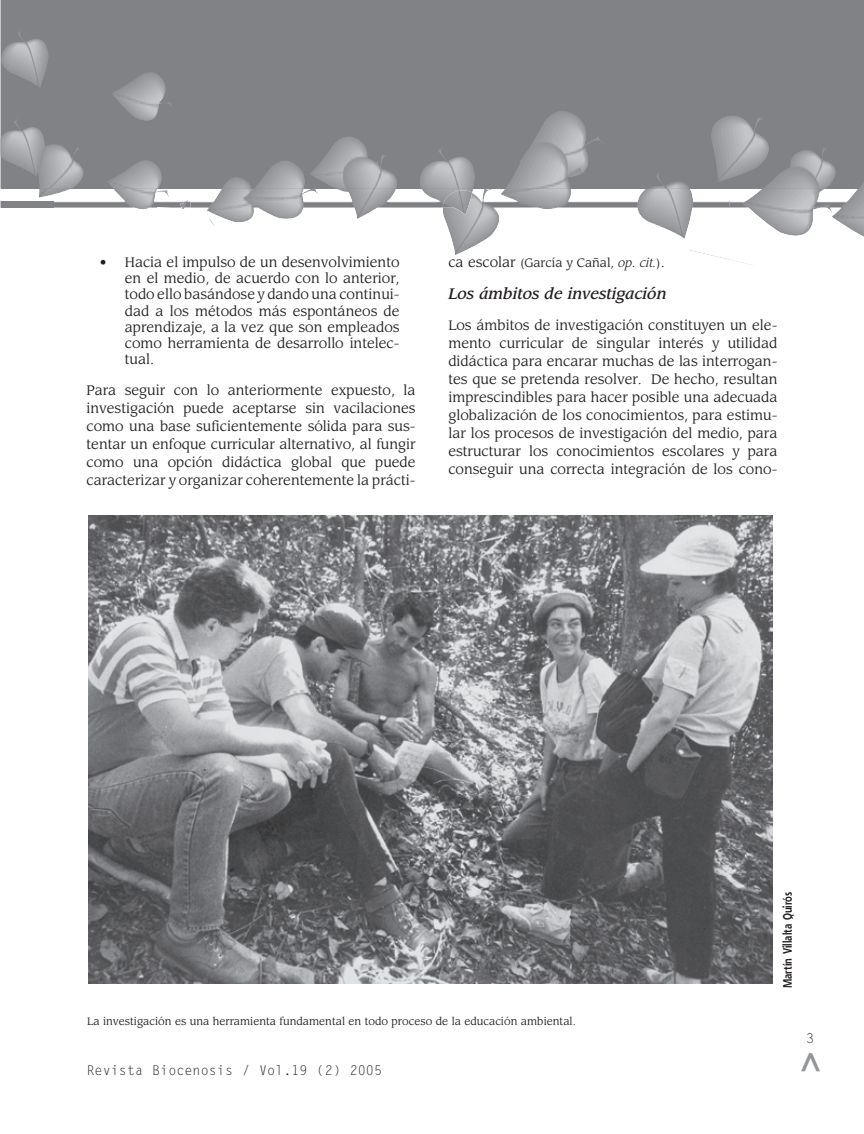
<style>
.page{position:relative;width:864px;height:1134px;background:#fff}
.page>*{position:absolute;margin:0;border:0;box-sizing:border-box;transform-origin:0 0}
.t1{font:700 36px "Leawood";color:#939598}
.t2{font:italic 500 15px "Leawood";color:#231f20}
.t3{font:13.5px/18px "Leawood";color:#231f20;text-align:justify}
.t4{font:13.5px "Letter Gothic";color:#231f20}
.t5{font:12px "Leawood";color:#231f20}
.t6{font:700 12px "Shannon";color:#231f20;scale:.8 1}
.t7{font:10.5px "Leawood";color:#231f20}
.s1{font-size:13.5px}
.s2{font-style:italic}
</style>
<div class="page">
<div style="left:1px;top:0;width:863px;height:189px;background:#808285"></div>
<img style="left:768px;top:189px;width:96px;height:48px">
<img style="left:764px;top:148px;width:100px;height:41px">
<img style="left:717px;top:116px;width:54px;height:66px">
<img style="left:473px;top:189px;width:295px;height:58px">
<img style="left:506px;top:111px;width:183px;height:78px">
<img style="left:21px;top:189px;width:130px;height:21px">
<img style="left:109px;top:160px;width:53px;height:29px">
<img style="left:39px;top:189px;width:32px;height:9px">
<img style="left:0;top:121px;width:83px;height:68px">
<img style="left:1px;top:32px;width:170px;height:89px">
<div style="left:1px;top:202px;width:52px;height:6px;background:#808285"></div>
<img style="left:151px;top:189px;width:322px;height:66px">
<img style="left:222px;top:137px;width:253px;height:52px">
<img style="left:443px;top:190px;width:29px;height:25px">
<img style="left:152px;top:202px;width:41px;height:53px">
<svg style="left:677px;top:220px;width:111px;height:46px"></svg>
<hr style="left:0;top:0;width:1px;height:188px;background:#808285">
<img style="left:0;top:27px;width:1px;height:93px">
<img style="left:88px;top:515px;width:685px;height:468px">
<p class="t3" style="left:125px;top:254px;width:276px;line-height:16.2px;text-indent:-25px">• Ha-cia el im-pul-so de un de-sen-vol-vi-mien-to en el me-dio, de acuer-do con lo an-te-rior, to-do ello ba-sán-do-se y dan-do una con-ti-nui&shy;dad a los mé-to-dos más es-pon-tá-neos de apren-di-za-je, a la vez que son em-plea-dos co-mo he-rra-mien-ta de de-sa-rro-llo in-te-lec&shy;tual.</p>
<p class="t3" style="left:87px;top:381px;width:331px">Pa-ra se-guir con lo an-te-rior-men-te ex-pues-to, la in-ves-ti-ga-ción pue-de acep-tar-se sin va-ci-la-cio-nes co-mo una ba-se su-fi-cien-te-men-te só-li-da pa-ra sus&shy;ten-tar un en-fo-que cu-rri-cu-lar al-ter-na-ti-vo, al fun-gir co-mo una op-ción di-dác-ti-ca glo-bal que pue-de ca-rac-te-ri-zar y or-ga-ni-zar co-he-ren-te-men-te la prác-ti-</p>
<p class="t5" style="left:448px;top:256px;width:218px"><span class="s1">ca es-co-lar</span> (Gar-cía y Ca-ñal, <span class="s2">op. cit.</span>)<span class="s1">.</span></p>
<p class="t2" style="left:448px;top:285px;width:219px">Los ám- bi-tos de in-ves- ti-ga-ción</p>
<p class="t3" style="left:448px;top:317px;width:331px">Los ám-bi-tos de in-ves-ti-ga-ción cons-ti-tu-yen un ele&shy;men-to cu-rri-cu-lar de sin-gu-lar in-te-rés y uti-li-dad di-dác-ti-ca pa-ra en-ca-rar mu-chas de las in-te-rro-gan&shy;tes que se pre-ten-da re-sol-ver. De he-cho, re-sul-tan im-pres-cin-di-bles pa-ra ha-cer po-si-ble una ade-cua-da glo-ba-li-za-ción de los co-no-ci-mien-tos, pa-ra es-ti-mu&shy;lar los pro-ce-sos de in-ves-ti-ga-ción del me-dio, pa-ra es-truc-tu-rar los co-no-ci-mien-tos es-co-la-res y pa-ra con-se-guir una co-rrec-ta in-te-gra-ción de los co-no-</p>
<p class="t6" style="left:780px;top:988px;width:122px;rotate:-90deg">Martín Villalta Quirós</p>
<p class="t7" style="left:87px;top:1015px;width:490px">La in-ves-ti-ga-ción es una he-rra-mien-ta fun-da-men-tal en to-do pro-ce-so de la edu-ca-ción am-bien-tal.</p>
<p class="t4" style="left:87px;top:1062px;width:297px">Revista Biocenosis / Vol.19 (2) 2005</p>
<p class="t1" style="left:785px;top:1073px;width:23px;rotate:-90deg">&gt;</p>
</div>
